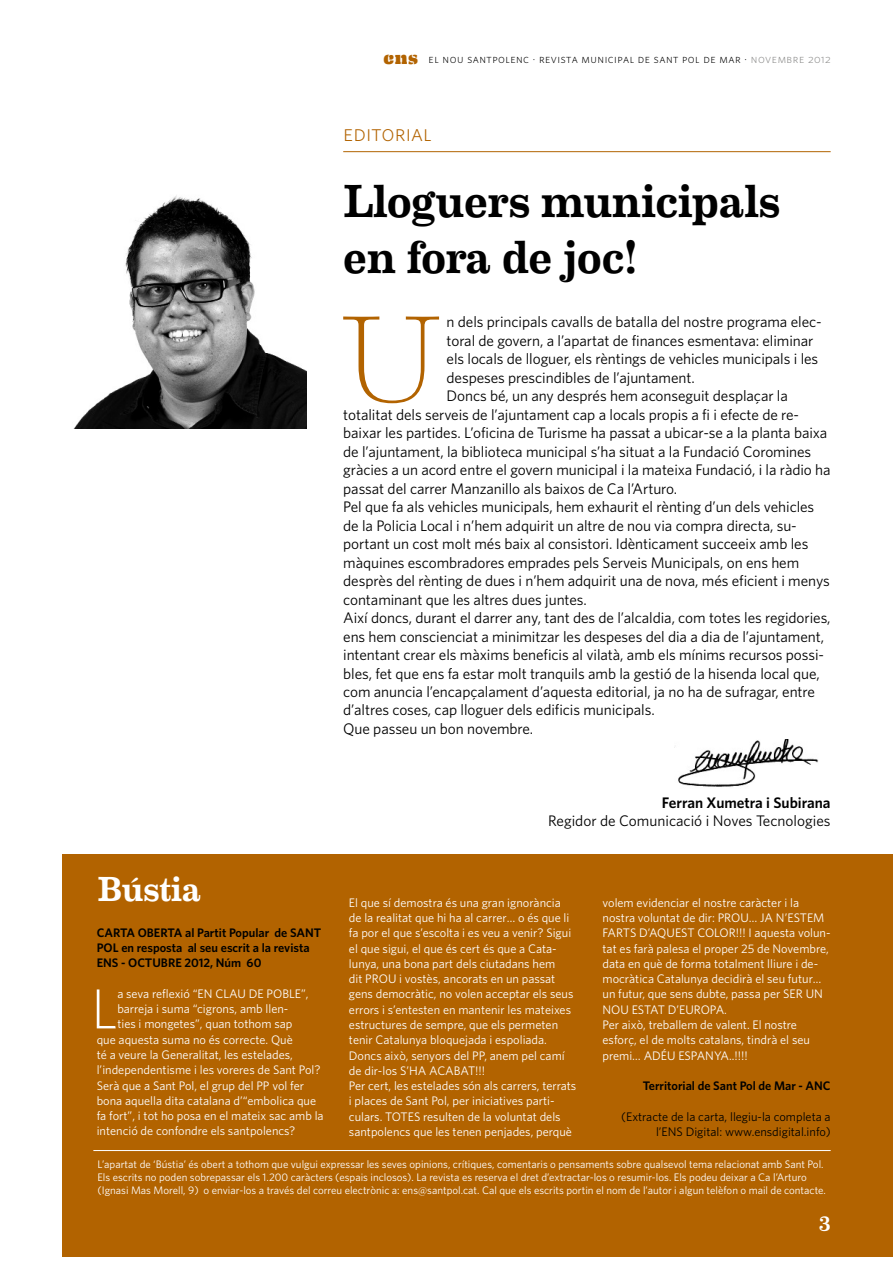
<style>
.page{position:relative;width:893px;height:1263px;background:#fff}
.page>*{position:absolute;margin:0;border:0;box-sizing:border-box;transform-origin:0 0}
.t1{font:100 122.55px "Eames Century Modern";color:#b26300}
.t2{font:300 56.4px "Whitney";color:#fff}
.t3{font:500 46.65px/55.9px "Eames Century Modern";letter-spacing:-.005em;color:#000}
.t4{font:500 34.95px "Eames Century Modern";letter-spacing:-.005em;color:#fff}
.t5{font:23.25px "Whitney Light SC";letter-spacing:.005em;color:#b26300}
.t6{font:500 20.4px "Eames Century Modern";color:#fff}
.t7{font:15.3px "Whitney";letter-spacing:-.005em;color:#000}
.t8{font:600 15.3px "Whitney";color:#000}
.t9{font:12.45px/15.3px "Whitney";color:#fff}
.t10{font:600 12.45px/15.3px "Whitney";color:#000}
.t11{font:12.45px/15.3px "Whitney";color:#000;text-align:right}
.t12{font:12.15px "Whitney Light SC";letter-spacing:.04em;color:#000}
.t13{font:10.95px/13px "Whitney";color:#fff}
.s1{font-family:"Eames Century Modern Stencil";font-size:18.9px;color:#b26300}
.s2{color:#878786}
</style>
<div class="page">
<div style="left:62px;top:854px;width:830px;height:403px;background:#b26300"></div>
<hr style="left:343px;top:151px;width:487px;height:1px;background:#b26300">
<img style="left:74px;top:195px;width:232px;height:233px">
<img style="left:674px;top:739px;width:145px;height:48px">
<hr style="left:93px;top:1150px;width:737px;height:1px;background:#fff">
<p class="t12" style="left:383px;top:54px;width:448px"><span class="s1">ens</span> el nou santpolenc · revista municipal de sant pol de mar · <span class="s2">novembre 2012</span></p>
<h3 class="t5" style="left:343px;top:124px;width:90px">editorial</h3>
<h3 class="t3" style="left:343px;top:178px;width:439px">Lloguers municipals en fora de joc!</h3>
<h1 class="t1" style="left:336px;top:287px;width:112px">U</h1>
<p class="t7" style="left:446px;top:313px;width:376px">n dels principals cavalls de batalla del nostre programa elec-</p>
<p class="t7" style="left:446px;top:332px;width:368px">toral de govern, a l’apartat de finances esmentava: eliminar</p>
<p class="t7" style="left:446px;top:350px;width:373px">els locals de lloguer, els rèntings de vehicles municipals i les</p>
<p class="t7" style="left:446px;top:369px;width:250px">despeses prescindibles de l’ajuntament.</p>
<p class="t7" style="left:446px;top:387px;width:343px">Doncs bé, un any després hem aconseguit desplaçar la</p>
<p class="t7" style="left:343px;top:406px;width:457px">totalitat dels serveis de l’ajuntament cap a locals propis a fi i efecte de re-</p>
<p class="t7" style="left:343px;top:424px;width:485px">baixar les partides. L’oficina de Turisme ha passat a ubicar-se a la planta baixa</p>
<p class="t7" style="left:343px;top:443px;width:469px">de l’ajuntament, la biblioteca municipal s’ha situat a la Fundació Coromines</p>
<p class="t7" style="left:343px;top:461px;width:489px">gràcies a un acord entre el govern municipal i la mateixa Fundació, i la ràdio ha</p>
<p class="t7" style="left:343px;top:480px;width:335px">passat del carrer Manzanillo als baixos de Ca l’Arturo.</p>
<p class="t7" style="left:343px;top:498px;width:472px">Pel que fa als vehicles municipals, hem exhaurit el rènting d’un dels vehicles</p>
<p class="t7" style="left:343px;top:517px;width:455px">de la Policia Local i n’hem adquirit un altre de nou via compra directa, su-</p>
<p class="t7" style="left:343px;top:535px;width:466px">portant un cost molt més baix al consistori. Idènticament succeeix amb les</p>
<p class="t7" style="left:343px;top:554px;width:457px">màquines escombradores emprades pels Serveis Municipals, on ens hem</p>
<p class="t7" style="left:343px;top:572px;width:488px">desprès del rènting de dues i n’hem adquirit una de nova, més eficient i menys</p>
<p class="t7" style="left:343px;top:591px;width:245px">contaminant que les altres dues juntes.</p>
<p class="t7" style="left:343px;top:609px;width:489px">Així doncs, durant el darrer any, tant des de l’alcaldia, com totes les regidories,</p>
<p class="t7" style="left:343px;top:628px;width:482px">ens hem conscienciat a minimitzar les despeses del dia a dia de l’ajuntament,</p>
<p class="t7" style="left:343px;top:646px;width:482px">intentant crear els màxims beneficis al vilatà, amb els mínims recursos possi-</p>
<p class="t7" style="left:343px;top:665px;width:478px">bles, fet que ens fa estar molt tranquils amb la gestió de la hisenda local que,</p>
<p class="t7" style="left:343px;top:683px;width:473px">com anuncia l’encapçalament d’aquesta editorial, ja no ha de sufragar, entre</p>
<p class="t7" style="left:343px;top:702px;width:313px">d’altres coses, cap lloguer dels edificis municipals.</p>
<p class="t7" style="left:343px;top:720px;width:191px">Que passeu un bon novembre.</p>
<p class="t8" style="left:661px;top:797px;width:170px">Ferran Xumetra i Subirana</p>
<p class="t7" style="left:548px;top:813px;width:284px">Regidor de Comunicació i Noves Tecnologies</p>
<h3 class="t4" style="left:97px;top:876px;width:105px">Bústia</h3>
<p class="t10" style="left:97px;top:926px;width:226px">CARTA OBERTA al Partit Popular de SANT<br>POL en resposta al seu escrit a la revista<br>ENS - OCTUBRE 2012, Núm 60</p>
<h2 class="t2" style="left:91px;top:976px;width:28px">L</h2>
<p class="t9" style="left:117px;top:986px;width:193px">a seva reflexió “EN CLAU DE POBLE”,</p>
<p class="t9" style="left:349px;top:895px;width:229px">El que sí demostra és una gran ignorància de la realitat que hi ha al carrer… o és que li fa por el que s’escolta i es veu a venir? Sigui el que sigui, el que és cert és que a Cata&shy;lunya, una bona part dels ciutadans hem<br>dit PROU i vostès, ancorats en un passat gens democràtic, no volen acceptar els seus errors i s’entesten en mantenir les mateixes estructures de sempre, que els permeten tenir Catalunya bloquejada i espoliada.<br>Doncs això, senyors del PP, anem pel camí de dir-los S’HA ACABAT!!!<br>Per cert, les estelades són als carrers, terrats i places de Sant Pol, per iniciatives parti&shy;culars. TOTES resulten de la voluntat dels santpolencs que les tenen penjades, perquè</p>
<p class="t9" style="left:602px;top:895px;width:229px">volem evidenciar el nostre caràcter i la nostra voluntat de dir: PROU… JA N’ESTEM FARTS D’AQUEST COLOR!!! I aquesta volun&shy;tat es farà palesa el proper 25 de Novembre, data en què de forma totalment lliure i de&shy;mocràtica Catalunya decidirà el seu futur… un futur, que sens dubte, passa per SER UN NOU ESTAT D’EUROPA.<br>Per això, treballem de valent. El nostre esforç, el de molts catalans, tindrà el seu premi… ADÉU ESPANYA..!!!!</p>
<p class="t9" style="left:117px;top:1001px;width:172px">barreja i suma “cigrons, amb llen-</p>
<p class="t9" style="left:117px;top:1016px;width:176px">ties i mongetes”, quan tothom sap</p>
<p class="t9" style="left:97px;top:1032px;width:198px">que aquesta suma no és correcte. Què</p>
<p class="t9" style="left:97px;top:1047px;width:198px">té a veure la Generalitat, les estelades,</p>
<p class="t9" style="left:97px;top:1062px;width:225px">l’independentisme i les voreres de Sant Pol?</p>
<p class="t9" style="left:97px;top:1078px;width:209px">Serà que a Sant Pol, el grup del PP vol fer</p>
<p class="t9" style="left:97px;top:1093px;width:221px">bona aquella dita catalana d’“embolica que</p>
<p class="t9" style="left:97px;top:1108px;width:228px">fa fort”, i tot ho posa en el mateix sac amb la</p>
<p class="t9" style="left:97px;top:1123px;width:200px">intenció de confondre els santpolencs?</p>
<p class="t13" style="left:97px;top:1158px;width:730px">L’apartat de ‘Bústia’ és obert a tothom que vulgui expressar les seves opinions, crítiques, comentaris o pensaments sobre qualsevol tema relacionat amb Sant Pol.<br>Els escrits no poden sobrepassar els 1.200 caràcters (espais inclosos). La revista es reserva el dret d’extractar-los o resumir-los. Els podeu deixar a Ca l’Arturo (Ignasi Mas Morell, 9) o enviar-los a través del correu electrònic a: ens@santpol.cat. Cal que els escrits portin el nom de l’autor i algun telèfon o mail de contacte.</p>
<h3 class="t6" style="left:818px;top:1213px;width:13px">3</h3>
<p class="t10" style="left:642px;top:1079px;width:189px">Territorial de Sant Pol de Mar - ANC</p>
<p class="t11" style="left:621px;top:1109px;width:211px">(Extracte de la carta, llegiu-la completa a l’ENS Digital: www.ensdigital.info)</p>
</div>
